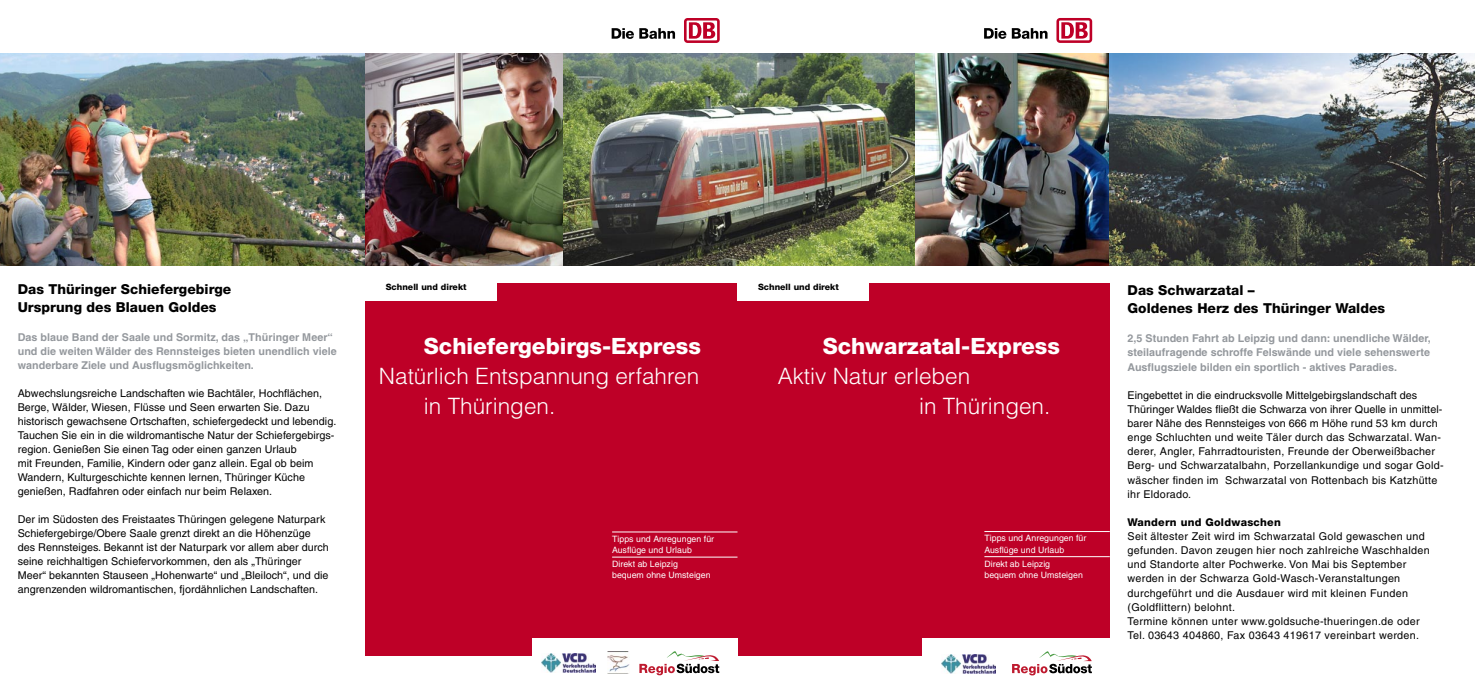
<style>
.page{position:relative;width:1475px;height:691px;background:#fff}
.page>*{position:absolute;margin:0;border:0;box-sizing:border-box;transform-origin:0 0}
.t1{font:800 22.5px/30px "Helvetica Neue LT";color:#fff}
.t2{font:300 22.5px "Helvetica";color:#fff}
.Headline_Innen_Kategorie_2{font:800 13.75px "Helvetica Neue LT";letter-spacing:.005em;color:#000}
.Fließtext{font:10.75px/14px "Helvetica";letter-spacing:.005em;color:#000}
.Fließtext-2{font:10.75px/14.1px "Helvetica";letter-spacing:.025em;color:#000}
.Fließtext-3{font:10.75px/14.1px "Helvetica";letter-spacing:.03em;color:#000}
.Einführungstext{font:700 10.75px/14.1px "Helvetica";letter-spacing:.005em;color:#94989d;text-align:justify}
.Headline_Innen_Kategorie_3{font:800 10.75px "Helvetica Neue LT";letter-spacing:.025em;color:#000}
.Text_mit_Linie{font:8.75px/11.4px "Helvetica";letter-spacing:.005em;color:#fff}
.Headline_Innen_Kategorie_2-2{font:800 8.75px "Helvetica Neue LT";letter-spacing:.005em;color:#000}
.s1{font-family:"Helvetica";font-weight:300}
</style>
<div class="page">
<svg style="left:984px;top:28px;width:63px;height:11px"></svg>
<svg style="left:1056px;top:18px;width:35px;height:25px"></svg>
<svg style="left:1058px;top:21px;width:31px;height:19px"></svg>
<svg style="left:1061px;top:22px;width:26px;height:17px"></svg>
<svg style="left:611px;top:28px;width:64px;height:11px"></svg>
<svg style="left:684px;top:18px;width:35px;height:25px"></svg>
<div style="left:686px;top:21px;width:31px;height:19px;background:#fff"></div>
<svg style="left:688px;top:22px;width:27px;height:17px"></svg>
<img style="left:0;top:53px;width:1474px;height:213px">
<div style="left:365px;top:283px;width:744px;height:372px;background:#be0027"></div>
<div style="left:737px;top:283px;width:131px;height:17px;background:#fff"></div>
<div style="left:365px;top:283px;width:131px;height:18px;background:#fff"></div>
<hr style="left:984px;top:531px;width:125px;height:1px;background:#fff">
<hr style="left:984px;top:556px;width:125px;height:1px;background:#fff">
<div style="left:921px;top:638px;width:190px;height:22px;background:#fff"></div>
<div style="left:531px;top:638px;width:206px;height:22px;background:#fff"></div>
<hr style="left:612px;top:532px;width:125px;height:1px;background:#fff">
<hr style="left:612px;top:557px;width:125px;height:1px;background:#fff">
<svg style="left:1012px;top:651px;width:79px;height:24px"></svg>
<svg style="left:639px;top:651px;width:80px;height:24px"></svg>
<img style="left:607px;top:652px;width:22px;height:22px">
<img style="left:541px;top:654px;width:54px;height:19px">
<img style="left:941px;top:654px;width:54px;height:19px">
<p class="Headline_Innen_Kategorie_2" style="left:18px;top:281px;width:215px">Das Thüringer Schiefergebirge</p>
<p class="Headline_Innen_Kategorie_2" style="left:18px;top:299px;width:200px">Ursprung des Blauen Goldes</p>
<p class="Einführungstext" style="left:18px;top:330px;width:320px;text-align:left">Das blaue Band der Saale und Sormitz, das „Thüringer Meer“ und die weiten Wälder des Rennsteiges bieten unendlich viele wanderbare Ziele und Ausflugsmöglichkeiten.</p>
<p class="Fließtext" style="left:18px;top:386px;width:320px">Abwechslungsreiche Landschaften wie Bachtäler, Hochflächen,<br>Berge, Wälder, Wiesen, Flüsse und Seen erwarten Sie. Dazu historisch gewachsene Ortschaften, schiefergedeckt und lebendig.</p>
<p class="Fließtext" style="left:18px;top:428px;width:318px">Tauchen Sie ein in die wildromantische Natur der Schiefergebirgs&shy;region. Genießen Sie einen Tag oder einen ganzen Urlaub<br>mit Freunden, Familie, Kindern oder ganz allein. Egal ob beim Wandern, Kulturgeschichte kennen lernen, Thüringer Küche genießen, Radfahren oder einfach nur beim Relaxen.</p>
<p class="Fließtext" style="left:18px;top:512px;width:312px">Der im Südosten des Freistaates Thüringen gelegene Naturpark Schiefergebirge/Obere Saale grenzt direkt an die Höhenzüge des Rennsteiges. Bekannt ist der Naturpark vor allem aber durch seine reichhaltigen Schiefervorkommen, den als „Thüringer Meer“ bekannten Stauseen „Hohenwarte“ und „Bleiloch“, und die angrenzenden wildromantischen, fjordähnlichen Landschaften.</p>
<p class="Headline_Innen_Kategorie_2-2" style="left:386px;top:282px;width:82px">Schnell und direkt</p>
<p class="Headline_Innen_Kategorie_2-2" style="left:758px;top:282px;width:82px">Schnell und direkt</p>
<p class="t1" style="left:424px;top:331px;width:278px">Schiefergebirgs-Express</p>
<p class="t2" style="left:379px;top:362px;width:322px">Natürlich Entspannung erfahren</p>
<p class="t2" style="left:424px;top:392px;width:133px">in Thüringen.</p>
<p class="Text_mit_Linie" style="left:612px;top:533px;width:103px">Tipps und Anregungen für<br>Ausflüge und Urlaub</p>
<p class="Text_mit_Linie" style="left:612px;top:558px;width:100px">Direkt ab Leipzig bequem ohne Umsteigen</p>
<p class="t1" style="left:777px;top:331px;width:284px;text-indent:45px">Schwarzatal-Express<br><span class="s1">Aktiv Natur erleben</span></p>
<p class="t2" style="left:918px;top:392px;width:133px">in Thüringen.</p>
<p class="Text_mit_Linie" style="left:984px;top:533px;width:103px">Tipps und Anregungen für<br>Ausflüge und Urlaub</p>
<p class="Text_mit_Linie" style="left:984px;top:558px;width:100px">Direkt ab Leipzig bequem ohne Umsteigen</p>
<p class="Headline_Innen_Kategorie_2" style="left:1127px;top:282px;width:129px">Das Schwarzatal –</p>
<p class="Headline_Innen_Kategorie_2" style="left:1127px;top:300px;width:259px">Goldenes Herz des Thüringer Waldes</p>
<p class="Einführungstext" style="left:1127px;top:331px;width:305px">2,5 Stunden Fahrt ab Leipzig und dann: unendliche Wälder, steilaufragende schroffe Felswände und viele sehenswerte Ausflugsziele bilden ein sportlich - aktives Paradies.</p>
<p class="Fließtext-2" style="left:1127px;top:388px;width:317px">Eingebettet in die eindrucksvolle Mittelgebirgslandschaft des Thüringer Waldes fließt die Schwarza von ihrer Quelle in unmittel&shy;barer Nähe des Rennsteiges von 666 m Höhe rund 53 km durch enge Schluchten und weite Täler durch das Schwarzatal. Wan&shy;derer, Angler, Fahrradtouristen, Freunde der Oberweißbacher Berg- und Schwarzatalbahn, Porzellankundige und sogar Gold&shy;wäscher finden im Schwarzatal von Rottenbach bis Katzhütte ihr Eldorado.</p>
<p class="Headline_Innen_Kategorie_3" style="left:1127px;top:516px;width:155px">Wandern und Goldwaschen</p>
<p class="Fließtext-3" style="left:1127px;top:529px;width:304px">Seit ältester Zeit wird im Schwarzatal Gold gewaschen und gefunden. Davon zeugen hier noch zahlreiche Waschhalden und Standorte alter Pochwerke. Von Mai bis September werden in der Schwarza Gold-Wasch-Veranstaltungen durchgeführt und die Ausdauer wird mit kleinen Funden (Goldflittern) belohnt.</p>
<p class="Fließtext-3" style="left:1127px;top:614px;width:293px">Termine können unter www.goldsuche-thueringen.de oder</p>
<p class="Fließtext-3" style="left:1127px;top:628px;width:293px">Tel. 03643 404860, Fax 03643 419617 vereinbart werden.</p>
</div>
